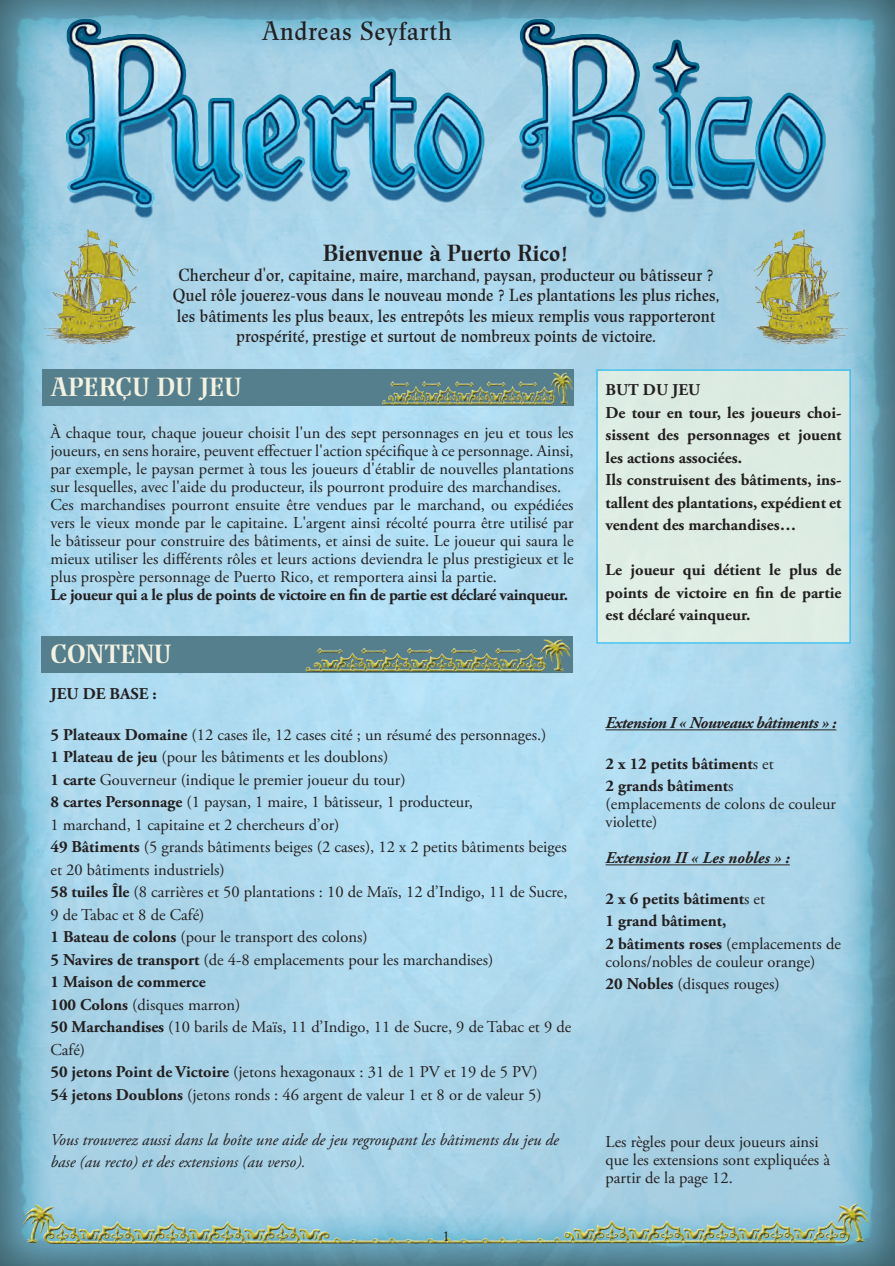
<style>
.page{position:relative;width:895px;height:1266px;background:#fff}
.page>*{position:absolute;margin:0;border:0;box-sizing:border-box;transform-origin:0 0}
.t1{font:700 27px "Renner Antiqua LT Pro";color:#f4f2e1}
.t2{font:500 27px "Renner Antiqua LT Pro";letter-spacing:.025em;color:#231f20}
.t3{font:700 24px "Renner Antiqua LT Pro";color:#231f20}
.t4{font:500 18px/20.2px "Renner Antiqua LT Pro";color:#231f20;text-align:center}
.t5{font:16.5px/22.5px "Adobe Garamond Pro";color:#231f20}
.t6{font:700 16.5px/22.5px "Adobe Garamond Pro";color:#231f20}
.t7{font:italic 16.5px/22.5px "Adobe Garamond Pro";color:#231f20}
.t8{font:700 16.5px "Adobe Garamond Pro";letter-spacing:-.02em;color:#231f20}
.t9{font:italic 700 16.5px "Adobe Garamond Pro";letter-spacing:-.03em;color:#231f20}
.t10{font:italic 700 16.5px "Adobe Garamond Pro";color:#231f20}
.t11{font:15px "Adobe Garamond Pro";color:#231f20}
.s1{font-weight:700}
.s2{font-weight:400}
</style>
<div class="page">
<img style="left:0;top:0;width:895px;height:1266px">
<div style="left:596px;top:369px;width:255px;height:275px;background:#ddece3"></div>
<div style="left:42px;top:369px;width:531px;height:36px;background:#557f8c"></div>
<img style="left:379px;top:369px;width:198px;height:38px">
<div style="left:42px;top:636px;width:531px;height:37px;background:#557f8c"></div>
<img style="left:301px;top:637px;width:276px;height:38px">
<img style="left:0;top:1164px;width:895px;height:85px">
<hr style="left:605px;top:729px;width:231px;height:1px;background:#231f20">
<hr style="left:605px;top:864px;width:184px;height:1px;background:#231f20">
<img style="left:42px;top:227px;width:98px;height:119px">
<img style="left:752px;top:227px;width:98px;height:119px">
<img style="left:63px;top:12px;width:766px;height:213px">
<svg style="left:891px;top:1261px;width:4px;height:5px"></svg>
<h1 class="t2" style="left:262px;top:16px;width:192px">Andreas Seyfarth</h1>
<h2 class="t3" style="left:323px;top:240px;width:247px">Bienvenue à Puerto Rico!</h2>
<p class="t4" style="left:173px;top:265px;width:548px">Chercheur d'or, capitaine, maire, marchand, paysan, producteur ou bâtisseur ?<br>Quel rôle jouerez-vous dans le nouveau monde ? Les plantations les plus riches, les bâtiments les plus beaux, les entrepôts les mieux remplis vous rapporteront prospérité, prestige et surtout de nombreux points de victoire.</p>
<h1 class="t1" style="left:50px;top:372px;width:193px">APERÇU DU JEU</h1>
<p class="t5" style="left:50px;top:424px;width:525px;line-height:18px">À chaque tour, chaque joueur choisit l'un des sept personnages en jeu et tous les joueurs, en sens horaire, peuvent effectuer l'action spécifique à ce personnage. Ainsi, par exemple, le paysan permet à tous les joueurs d'établir de nouvelles plantations sur lesquelles, avec l'aide du producteur, ils pourront produire des marchandises.<br>Ces marchandises pourront ensuite être vendues par le marchand, ou expédiées vers le vieux monde par le capitaine. L'argent ainsi récolté pourra être utilisé par le bâtisseur pour construire des bâtiments, et ainsi de suite. Le joueur qui saura le mieux utiliser les différents rôles et leurs actions deviendra le plus prestigieux et le plus prospère personnage de Puerto Rico, et remportera ainsi la partie.</p>
<p class="t8" style="left:50px;top:585px;width:519px">Le joueur qui a le plus de points de victoire en fin de partie est déclaré vainqueur.</p>
<h1 class="t1" style="left:50px;top:639px;width:122px">CONTENU</h1>
<p class="t6" style="left:50px;top:683px;width:108px">JEU DE BASE :</p>
<p class="t5" style="left:50px;top:724px;width:522px"><span class="s1">5 Plateaux Domaine</span> (12 cases île, 12 cases cité ; un résumé des personnages.)<br><span class="s1">1 Plateau de jeu</span> (pour les bâtiments et les doublons)<br><span class="s1">1 carte</span> Gouverneur (indique le premier joueur du tour)<br><span class="s1">8 cartes Personnage</span> (1 paysan, 1 maire, 1 bâtisseur, 1 producteur,<br>1 marchand, 1 capitaine et 2 chercheurs d’or)<br><span class="s1">49 Bâtiments</span> (5 grands bâtiments beiges (2 cases), 12 x 2 petits bâtiments beiges et 20 bâtiments industriels)<br><span class="s1">58 tuiles Île</span> (8 carrières et 50 plantations : 10 de Maïs, 12 d’Indigo, 11 de Sucre, 9 de Tabac et 8 de Café)<br><span class="s1">1 Bateau de colons</span> (pour le transport des colons)<br><span class="s1">5 Navires de transport</span> (de 4-8 emplacements pour les marchandises)<br><span class="s1">1 Maison de commerce<br>100 Colons</span> (disques marron)<br><span class="s1">50 Marchandises</span> (10 barils de Maïs, 11 d’Indigo, 11 de Sucre, 9 de Tabac et 9 de Café)<br><span class="s1">50 jetons Point de Victoire</span> (jetons hexagonaux : 31 de 1 PV et 19 de 5 PV)<br><span class="s1">54 jetons Doublons</span> (jetons ronds : 46 argent de valeur 1 et 8 or de valeur 5)</p>
<p class="t7" style="left:50px;top:1129px;width:510px">Vous trouverez aussi dans la boîte une aide de jeu regroupant les bâtiments du jeu de base (au recto) et des extensions (au verso).</p>
<p class="t11" style="left:442px;top:1227px;width:9px">1</p>
<p class="t6" style="left:605px;top:379px;width:237px">BUT DU JEU<br>De tour en tour, les joueurs choi&shy;sissent des personnages et jouent les actions associées.<br>Ils construisent des bâtiments, ins&shy;tallent des plantations, expédient et vendent des marchandises…</p>
<p class="t6" style="left:605px;top:559px;width:237px;text-align:justify">Le joueur qui détient le plus de points de victoire en fin de partie est déclaré vainqueur.</p>
<p class="t9" style="left:605px;top:713px;width:232px">Extension I « Nouveaux bâtiments » :</p>
<p class="t6" style="left:605px;top:752px;width:170px">2 x 12 petits bâtiment<span class="s2">s et<br></span>2 grands bâtiment<span class="s2">s</span></p>
<p class="t5" style="left:605px;top:796px;width:232px;line-height:18px">(emplacements de colons de couleur violette)</p>
<p class="t10" style="left:605px;top:848px;width:186px">Extension II « Les nobles » :</p>
<p class="t6" style="left:605px;top:888px;width:237px">2 x 6 petits bâtiment<span class="s2">s et<br></span>1 grand bâtiment,<br>2 bâtiments roses <span class="s2">(emplacements de</span></p>
<p class="t5" style="left:605px;top:951px;width:211px">colons/nobles de couleur orange)<br><span class="s1">20 Nobles</span> (disques rouges)</p>
<p class="t5" style="left:605px;top:1133px;width:226px;line-height:18px">Les règles pour deux joueurs ainsi que les extensions sont expliquées à partir de la page 12.</p>
</div>
